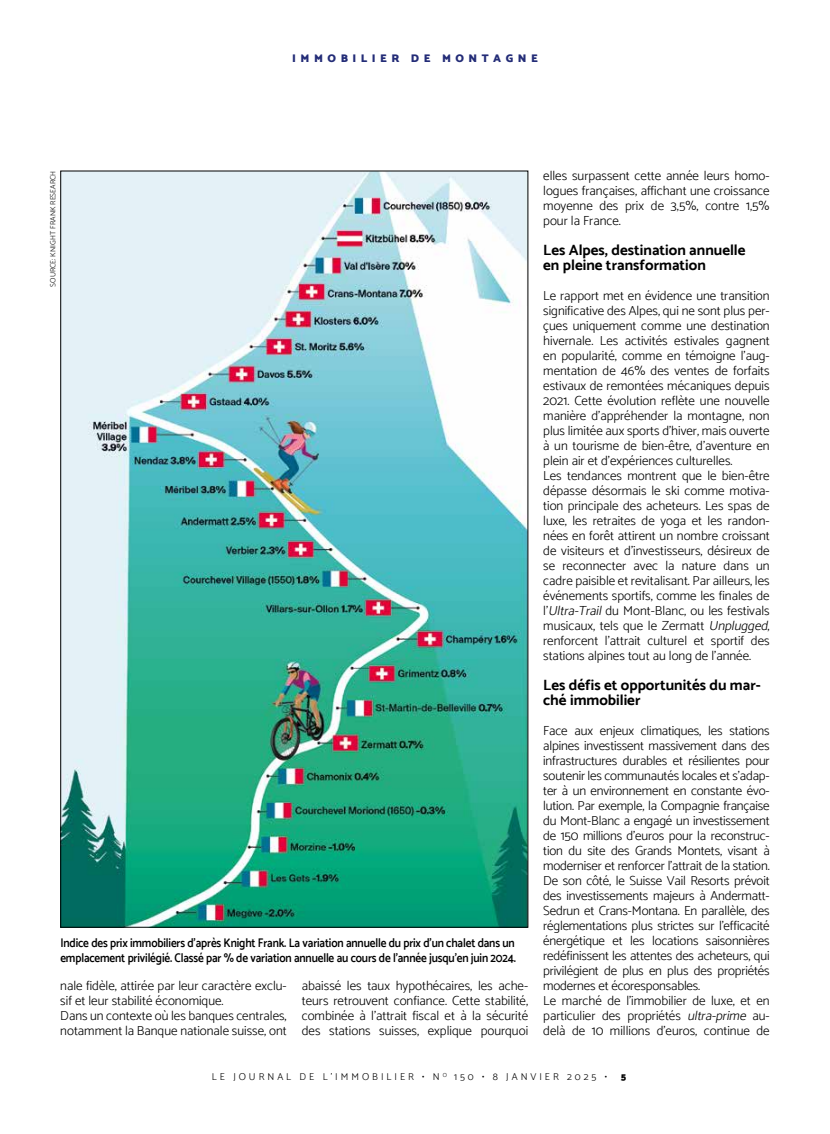
<style>
.page{position:relative;width:830px;height:1134px;background:#fff}
.page>*{position:absolute;margin:0;border:0;box-sizing:border-box;transform-origin:0 0}
.t1{font:700 15px/15px "Catamaran";color:#000}
.t2{font:300 13.12px/15px "Catamaran";color:#000}
.t3{font:600 12.5px/15px "Catamaran";letter-spacing:-.01em;color:#000;scale:.9 1}
.t4{font:900 11.25px "Catamaran";letter-spacing:.4em;color:#232c77}
.t5{font:300 10px "Catamaran";letter-spacing:.3em;color:#000}
.t6{font:900 10px "Catamaran";color:#000}
.t7{font:300 7.5px "Catamaran";letter-spacing:.01em;color:#000}
.s1{font-style:italic}
</style>
<div class="page">
<img style="left:62px;top:173px;width:464px;height:752px">
<p class="t4" style="left:292px;top:51px;width:247px">IMMOBILIER DE MONTAGNE</p>
<p class="t7" style="left:48px;top:287px;width:118px;rotate:-90deg">SOURCE: KNIGHT FRANK RESEARCH</p>
<p class="t3" style="left:60px;top:935px;width:507px">Indice des prix immobiliers d'après Knight Frank. La variation annuelle du prix d'un chalet dans un emplacement privilégié. Classé par % de variation annuelle au cours de l'année jusqu'en juin 2024.</p>
<p class="t2" style="left:60px;top:978px;width:228px">nale fidèle, attirée par leur caractère exclu&shy;sif et leur stabilité économique.<br>Dans un contexte où les banques centrales, notamment la Banque nationale suisse, ont</p>
<p class="t2" style="left:301px;top:978px;width:228px;text-align:justify">abaissé les taux hypothécaires, les ache&shy;teurs retrouvent confiance. Cette stabilité, combinée à l’attrait fiscal et à la sécurité des stations suisses, explique pourquoi</p>
<p class="t2" style="left:543px;top:168px;width:228px;text-align:justify">elles surpassent cette année leurs homo&shy;logues françaises, affichant une croissance moyenne des prix de 3,5%, contre 1,5% pour la France.</p>
<p class="t1" style="left:543px;top:242px;width:204px">Les Alpes, destination annuelle en pleine transformation</p>
<p class="t2" style="left:543px;top:288px;width:230px">Le rapport met en évidence une transition significative des Alpes, qui ne sont plus per&shy;çues uniquement comme une destination hivernale. Les activités estivales gagnent en popularité, comme en témoigne l’aug&shy;mentation de 46% des ventes de forfaits estivaux de remontées mécaniques depuis 2021. Cette évolution reflète une nouvelle manière d’appréhender la montagne, non plus limitée aux sports d'hiver, mais ouverte à un tourisme de bien-être, d’aventure en plein air et d’expériences culturelles.<br>Les tendances montrent que le bien-être dépasse désormais le ski comme motiva&shy;tion principale des acheteurs. Les spas de luxe, les retraites de yoga et les randon&shy;nées en forêt attirent un nombre croissant de visiteurs et d’investisseurs, désireux de se reconnecter avec la nature dans un cadre paisible et revitalisant. Par ailleurs, les événements sportifs, comme les finales de l’<span class="s1">Ultra-Trail</span>du Mont-Blanc, ou les festivals musicaux, tels que le Zermatt <span class="s1">Unplugged</span>, renforcent l’attrait culturel et sportif des stations alpines tout au long de l’année.</p>
<p class="t1" style="left:543px;top:677px;width:219px">Les défis et opportunités du mar&shy;ché immobilier</p>
<p class="t2" style="left:543px;top:723px;width:228px">Face aux enjeux climatiques, les stations alpines investissent massivement dans des infrastructures durables et résilientes pour soutenir les communautés locales et s’adap&shy;ter à un environnement en constante évo&shy;lution. Par exemple, la Compagnie française du Mont-Blanc a engagé un investissement de 150 millions d’euros pour la reconstruc&shy;tion du site des Grands Montets, visant à moderniser et renforcer l’attrait de la station.<br>De son côté, le Suisse Vail Resorts prévoit des investissements majeurs à Andermatt-Sedrun et Crans-Montana. En parallèle, des réglementations plus strictes sur l’efficacité énergétique et les locations saisonnières redéfinissent les attentes des acheteurs, qui privilégient de plus en plus des propriétés modernes et écoresponsables.<br>Le marché de l’immobilier de luxe, et en particulier des propriétés <span class="s1">ultra-prime</span> au&shy;delà de 10 millions d’euros, continue de</p>
<p class="t5" style="left:212px;top:1071px;width:396px">LE JOURNAL DE L’IMMOBILIER • N <sup>O</sup> 150 • 8 JANVIER 2025 •</p>
<p class="t6" style="left:620px;top:1071px;width:7px">5</p>
</div>
